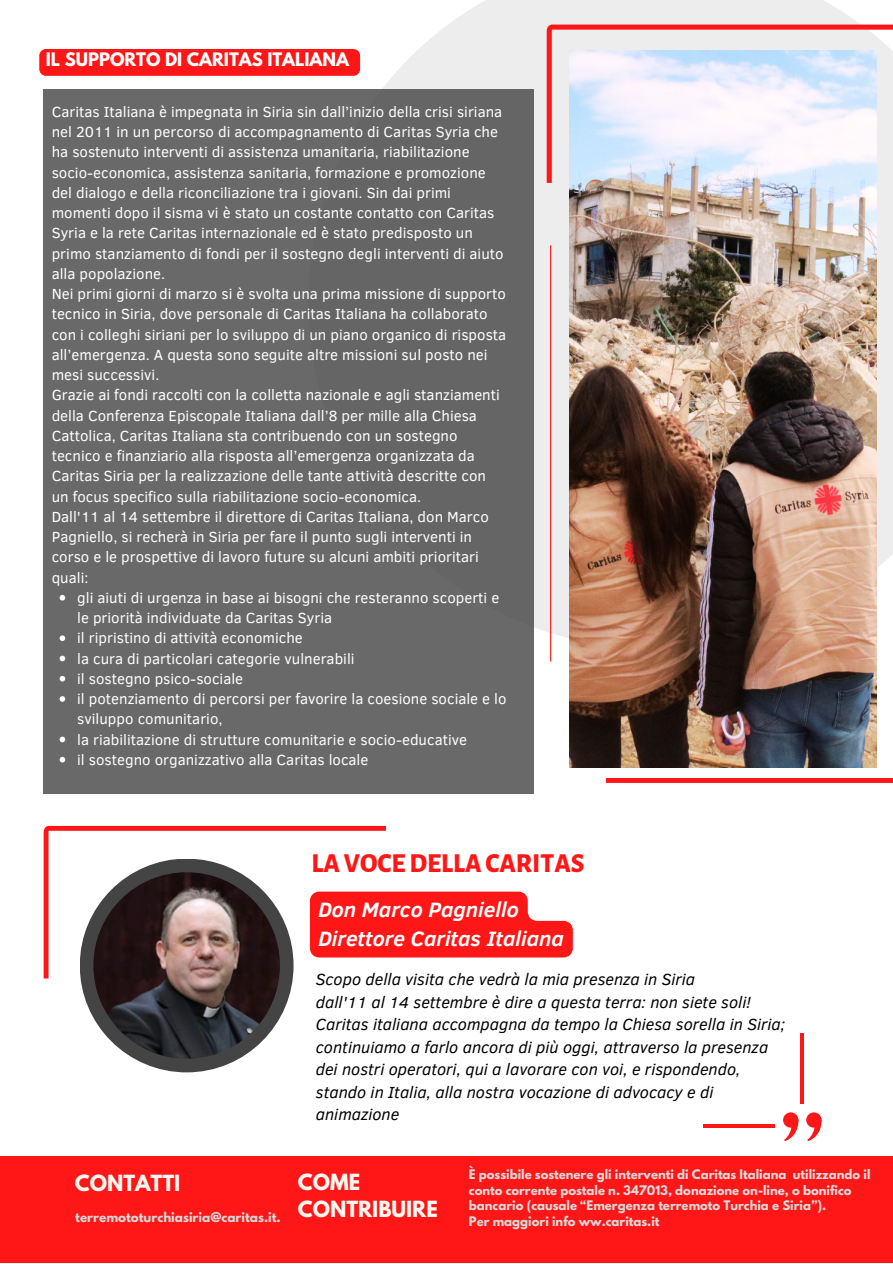
<style>
.page{position:relative;width:893px;height:1264px;background:#fff}
.page>*{position:absolute;margin:0;border:0;box-sizing:border-box;transform-origin:0 0}
.t1{font:800 27px "Alegreya Sans";color:#ff1616}
.t2{font:italic 700 21.3px "Clear Sans";color:#fff}
.t3{font:700 19.8px/27px "League Spartan";color:#faf7f0}
.t4{font:italic 16.5px/22.5px "Clear Sans";color:#000}
.t5{font:700 16.5px "League Spartan";color:#fff}
.t6{font:15px/20.2px "Clear Sans";color:#fff}
.t7{font:700 12px "League Spartan";color:#d9d9d9}
.t8{font:700 11.7px/15.6px "League Spartan";color:#d9d9d9}
</style>
<div class="page">
<div style="left:0;top:1156px;width:892px;height:106px;background:#ff1616"></div>
<svg style="left:308px;top:0;width:584px;height:649px;fill:#ededed"></svg>
<div style="left:44px;top:90px;width:490px;height:704px;background:#696969"></div>
<svg style="left:546px;top:24px;width:346px;height:159px;background:#f0c5c5"></svg>
<svg style="left:44px;top:825px;width:341px;height:153px"></svg>
<div style="left:80px;top:858px;width:213px;height:214px;background:#444;border-radius:50%"></div>
<img style="left:93px;top:872px;width:187px;height:186px;border-radius:50%">
<hr style="left:550px;top:245px;width:1px;height:416px;background:#ff1616">
<svg style="left:783px;top:1112px;width:15px;height:15px"></svg>
<svg style="left:783px;top:1114px;width:16px;height:27px"></svg>
<svg style="left:806px;top:1112px;width:15px;height:15px"></svg>
<svg style="left:806px;top:1114px;width:16px;height:27px"></svg>
<hr style="left:800px;top:1033px;width:4px;height:71px;background:#ff1616">
<hr style="left:703px;top:1124px;width:71px;height:4px;background:#ff1616">
<svg style="left:60px;top:595px;width:5px;height:5px"></svg>
<svg style="left:60px;top:635px;width:5px;height:6px"></svg>
<svg style="left:60px;top:655px;width:5px;height:6px"></svg>
<svg style="left:60px;top:676px;width:5px;height:5px"></svg>
<svg style="left:60px;top:696px;width:5px;height:5px"></svg>
<svg style="left:60px;top:736px;width:5px;height:6px"></svg>
<svg style="left:60px;top:757px;width:5px;height:5px"></svg>
<div style="left:39px;top:49px;width:321px;height:27px;background:#ff1616"></div>
<svg style="left:310px;top:891px;width:262px;height:66px;background:#ff2a2a"></svg>
<img style="left:569px;top:50px;width:307px;height:717px">
<img style="left:606px;top:630px;width:286px;height:152px">
<p class="t5" style="left:46px;top:51px;width:305px">IL SUPPORTO DI CARITAS ITALIANA</p>
<p class="t6" style="left:52px;top:101px;width:453px">Caritas Italiana è impegnata in Siria sin dall’inizio della crisi siriana nel 2011 in un percorso di accompagnamento di Caritas Syria che ha sostenuto interventi di assistenza umanitaria, riabilitazione socio-economica, assistenza sanitaria, formazione e promozione del dialogo e della riconciliazione tra i giovani. Sin dai primi momenti dopo il sisma vi è stato un costante contatto con Caritas Syria e la rete Caritas internazionale ed è stato predisposto un primo stanziamento di fondi per il sostegno degli interventi di aiuto alla popolazione.</p>
<p class="t6" style="left:52px;top:283px;width:456px">Nei primi giorni di marzo si è svolta una prima missione di supporto tecnico in Siria, dove personale di Caritas Italiana ha collaborato con i colleghi siriani per lo sviluppo di un piano organico di risposta all’emergenza. A questa sono seguite altre missioni sul posto nei mesi successivi.</p>
<p class="t6" style="left:52px;top:384px;width:449px">Grazie ai fondi raccolti con la colletta nazionale e agli stanziamenti della Conferenza Episcopale Italiana dall’8 per mille alla Chiesa Cattolica, Caritas Italiana sta contribuendo con un sostegno tecnico e finanziario alla risposta all’emergenza organizzata da Caritas Siria per la realizzazione delle tante attività descritte con un focus specifico sulla riabilitazione socio-economica.</p>
<p class="t6" style="left:52px;top:505px;width:438px">Dall'11 al 14 settembre il direttore di Caritas Italiana, don Marco Pagniello, si recherà in Siria per fare il punto sugli interventi in corso e le prospettive di lavoro future su alcuni ambiti prioritari quali:</p>
<p class="t6" style="left:77px;top:586px;width:423px">gli aiuti di urgenza in base ai bisogni che resteranno scoperti e le priorità individuate da Caritas Syria</p>
<p class="t6" style="left:77px;top:627px;width:227px">il ripristino di attività economiche</p>
<p class="t6" style="left:77px;top:647px;width:279px">la cura di particolari categorie vulnerabili</p>
<p class="t6" style="left:77px;top:667px;width:167px">il sostegno psico-sociale</p>
<p class="t6" style="left:77px;top:688px;width:431px">il potenziamento di percorsi per favorire la coesione sociale e lo sviluppo comunitario,</p>
<p class="t6" style="left:77px;top:728px;width:391px">la riabilitazione di strutture comunitarie e socio-educative</p>
<p class="t6" style="left:77px;top:748px;width:293px">il sostegno organizzativo alla Caritas locale</p>
<p class="t1" style="left:311px;top:850px;width:274px">LAVOCEDELLACARITAS</p>
<p class="t2" style="left:318px;top:894px;width:202px">Don Marco Pagniello</p>
<p class="t2" style="left:318px;top:923px;width:247px">Direttore Caritas Italiana</p>
<p class="t3" style="left:75px;top:1172px;width:107px">CONTATTI</p>
<p class="t7" style="left:75px;top:1210px;width:207px">terremototurchiasiria@caritas.it.</p>
<p class="t4" style="left:316px;top:967px;width:381px">Scopo della visita che vedrà la mia presenza in Siria</p>
<p class="t4" style="left:316px;top:990px;width:471px">dall'11 al 14 settembre è dire a questa terra: non siete soli!<br>Caritas italiana accompagna da tempo la Chiesa sorella in Siria; continuiamo a farlo ancora di più oggi, attraverso la presenza dei nostri operatori, qui a lavorare con voi, e rispondendo, stando in Italia, alla nostra vocazione di advocacy e di animazione</p>
<p class="t3" style="left:298px;top:1170px;width:141px">COME<br>CONTRIBUIRE</p>
<p class="t8" style="left:469px;top:1167px;width:403px">È possibile sostenere gli interventi di Caritas Italiana utilizzando il conto corrente postale n. 347013, donazione on-line, o bonifico bancario (causale “Emergenza terremoto Turchia e Siria”).</p>
<p class="t8" style="left:469px;top:1214px;width:192px">Per maggiori info ww.caritas.it</p>
</div>
